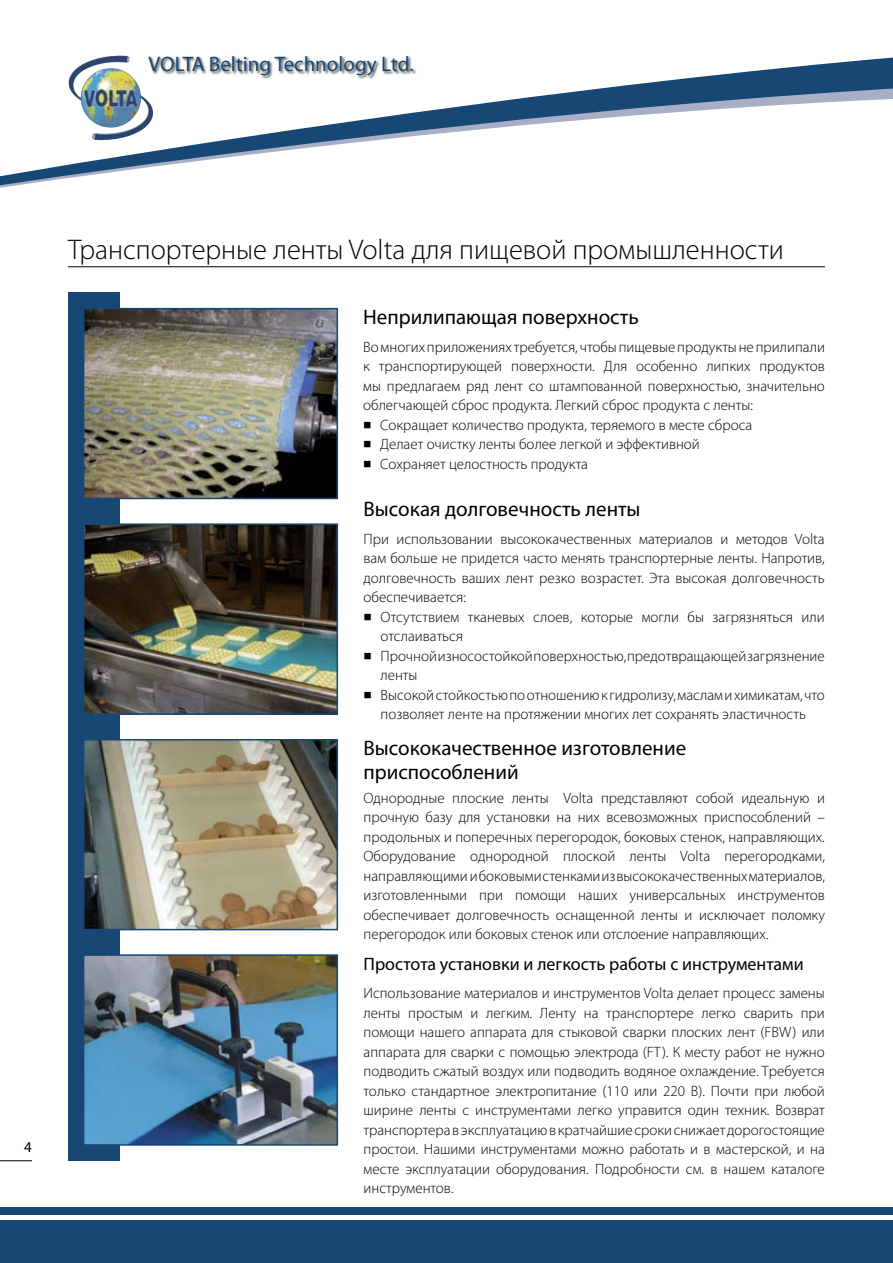
<style>
.page{position:relative;width:893px;height:1263px;background:#fff}
.page>*{position:absolute;margin:0;border:0;box-sizing:border-box;transform-origin:0 0}
.t1{font:300 28.5px "Myriad Pro";color:#000}
.t2{font:21px/24px "Myriad Pro";color:#000}
.t3{font:21px "Myriad Pro";color:#174774}
.t4{font:18px "Myriad Pro";color:#000}
.t5{font:300 15px/19.5px "Myriad Pro";color:#000;text-align:justify}
.s1{font-family:"Arial";font-weight:700;font-size:24px}
</style>
<div class="page">
<hr style="left:0;top:1160px;width:32px;height:1px;background:#000">
<div style="left:0;top:1220px;width:893px;height:43px;background:#174774"></div>
<div style="left:0;top:1208px;width:893px;height:7px;background:#174774"></div>
<div style="left:68px;top:293px;width:51px;height:868px;background:#174774"></div>
<img style="left:86px;top:526px;width:249px;height:186px">
<div style="left:83px;top:523px;width:255px;height:192px;border:2px solid #174774"></div>
<img style="left:86px;top:957px;width:249px;height:186px">
<div style="left:83px;top:954px;width:255px;height:192px;border:2px solid #174774"></div>
<img style="left:86px;top:311px;width:249px;height:185px">
<div style="left:83px;top:308px;width:255px;height:191px;border:2px solid #174774"></div>
<img style="left:86px;top:742px;width:249px;height:185px">
<div style="left:83px;top:739px;width:255px;height:191px;border:2px solid #174774"></div>
<svg style="left:878px;top:57px;width:15px;height:43px"></svg>
<svg style="left:0;top:55px;width:878px;height:133px"></svg>
<hr style="left:68px;top:266px;width:757px;height:1px;background:#000">
<h2 class="t3" style="left:149px;top:51px;width:267px">VOLTA Belting Technology Ltd.</h2>
<h1 class="t1" style="left:68px;top:232px;width:717px">Транспортерные ленты Volta для пищевой промышленности</h1>
<h2 class="t2" style="left:363px;top:304px;width:277px">Неприлипающая поверхность</h2>
<p class="t5" style="left:363px;top:337px;width:463px">Во многих приложениях требуется, чтобы пищевые продукты не прилипали к транспортирующей поверхности. Для особенно липких продуктов мы предлагаем ряд лент со штампованной поверхностью, значительно облегчающей сброс продукта. Легкий сброс продукта с ленты:</p>
<p class="t5" style="left:363px;top:415px;width:390px"><span class="s1">▪</span> Сокращает количество продукта, теряемого в месте сброса</p>
<p class="t5" style="left:363px;top:434px;width:338px"><span class="s1">▪</span> Делает очистку ленты более легкой и эффективной</p>
<p class="t5" style="left:363px;top:454px;width:226px"><span class="s1">▪</span> Сохраняет целостность продукта</p>
<h2 class="t2" style="left:364px;top:496px;width:278px">Высокая долговечность ленты</h2>
<p class="t5" style="left:364px;top:529px;width:463px">При использовании высококачественных материалов и методов Volta вам больше не придется часто менять транспортерные ленты. Напротив, долговечность ваших лент резко возрастет. Эта высокая долговечность обеспечивается:</p>
<p class="t5" style="left:381px;top:607px;width:446px;text-indent:-17px"><span class="s1">▪</span> Отсутствием тканевых слоев, которые могли бы загрязняться или отслаиваться</p>
<p class="t5" style="left:381px;top:646px;width:446px;text-indent:-17px"><span class="s1">▪</span> Прочной износостойкой поверхностью, предотвращающей загрязнение ленты</p>
<p class="t5" style="left:364px;top:685px;width:463px;text-align:center"><span class="s1">▪</span> Высокой стойкостью по отношению к гидролизу, маслам и химикатам, что позволяет ленте на протяжении многих лет сохранять эластичность</p>
<h2 class="t2" style="left:364px;top:735px;width:324px">Высококачественное изготовление приспособлений</h2>
<p class="t5" style="left:364px;top:788px;width:463px">Однородные плоские ленты Volta представляют собой идеальную и прочную базу для установки на них всевозможных приспособлений – продольных и поперечных перегородок, боковых стенок, направляющих.<br>Оборудование однородной плоской ленты Volta перегородками, направляющими и боковыми стенками из высококачественных материалов, изготовленными при помощи наших универсальных инструментов обеспечивает долговечность оснащенной ленты и исключает поломку перегородок или боковых стенок или отслоение направляющих.</p>
<p class="t4" style="left:364px;top:953px;width:442px">Простота установки и легкость работы с инструментами</p>
<p class="t5" style="left:364px;top:983px;width:463px">Использование материалов и инструментов Volta делает процесс замены ленты простым и легким. Ленту на транспортере легко сварить при помощи нашего аппарата для стыковой сварки плоских лент (FBW) или аппарата для сварки с помощью электрода (FT). К месту работ не нужно подводить сжатый воздух или подводить водяное охлаждение. Tребуетcя только стандартное электропитаниe (110 или 220 В). Почти при любой ширине ленты с инструментами легко управится один техник. Возврат транспортера в эксплуатацию в кратчайшие сроки снижает дорогостоящие простои. Нашими инструментами можно работать и в мастерской, и на месте эксплуатации оборудования. Подробности см. в нашем каталоге инструментов.</p>
</div>
